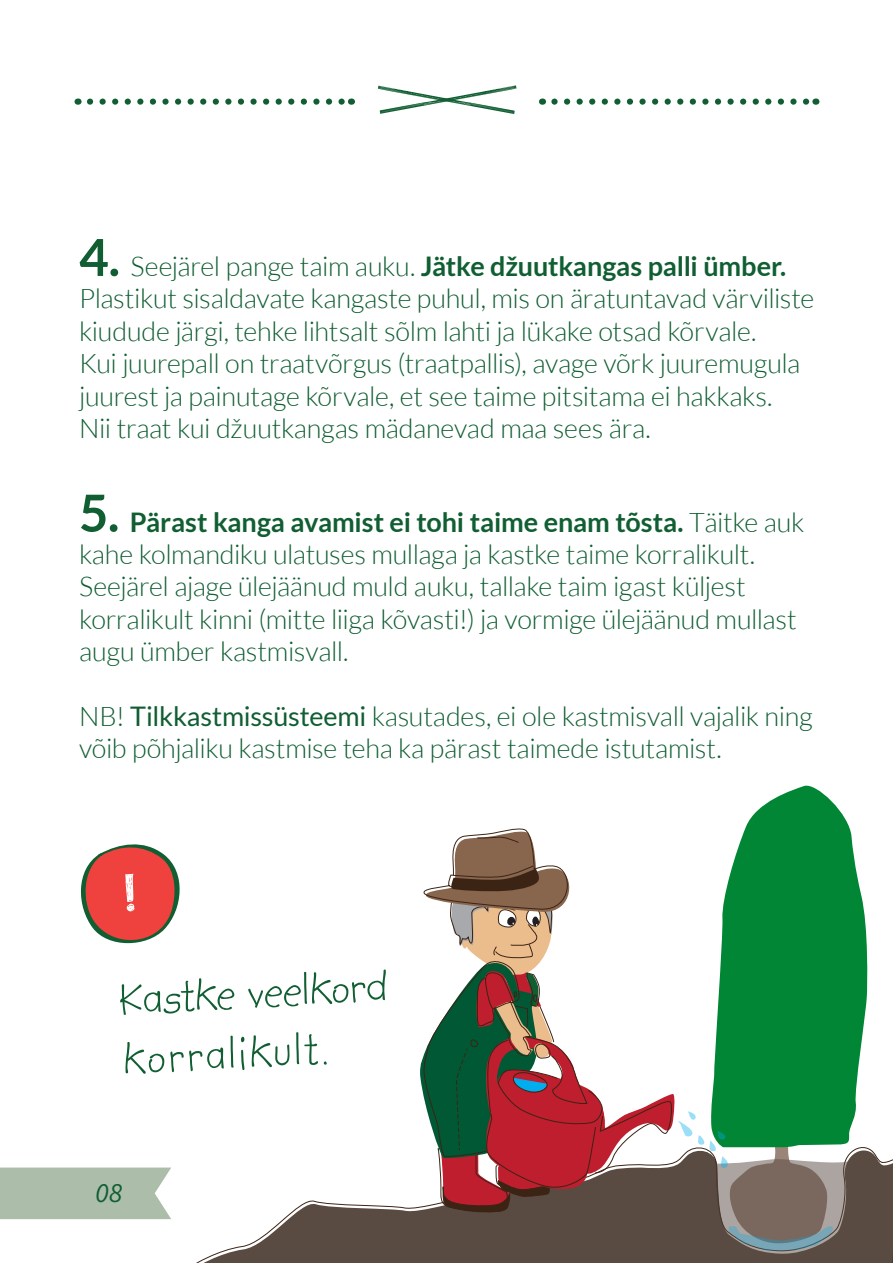
<style>
.page{position:relative;width:893px;height:1263px;background:#fff}
.page>*{position:absolute;margin:0;border:0;box-sizing:border-box;transform-origin:0 0}
.t1{font:49.65px/59.8px "Kidprint";color:#115e32}
.t2{font:italic 27.9px "Source Sans Pro";color:#105e32}
.t3{font:300 27px/32.4px "Lato";letter-spacing:-.01em;color:#105e32}
.s1{font-weight:700;font-size:51px}
.s2{font-weight:700}
.s3{font-weight:400}
</style>
<div class="page">
<svg style="left:90px;top:99px;width:255px;height:6px"></svg>
<svg style="left:554px;top:99px;width:255px;height:6px"></svg>
<svg style="left:378px;top:85px;width:138px;height:29px"></svg>
<svg style="left:196px;top:1147px;width:697px;height:116px"></svg>
<svg style="left:746px;top:785px;width:122px;height:360px;fill:#008634"></svg>
<svg style="left:226px;top:1156px;width:667px;height:106px;fill:#594a42"></svg>
<svg style="left:419px;top:827px;width:415px;height:424px"></svg>
<div style="left:0;top:1167px;width:171px;height:52px;background:#acbda9"></div>
<svg style="left:80px;top:844px;width:100px;height:100px"></svg>
<p class="t3" style="left:79px;top:250px;width:737px"><span class="s1">4.</span> Seejärel pange taim auku. <span class="s2">Jätke džuutkangas palli ümber.<br></span>Plastikut sisaldavate kangaste puhul, mis on äratuntavad värviliste kiudude järgi, tehke lihtsalt sõlm lahti ja lükake otsad kõrvale.<br>Kui juurepall on traatvõrgus (traatpallis), avage võrk juuremugula juurest ja painutage kõrvale, et see taime pitsitama ei hakkaks.<br>Nii traat kui džuutkangas mädanevad maa sees ära.</p>
<p class="t3" style="left:79px;top:506px;width:727px"><span class="s1">5.</span> <span class="s2">Pärast kanga avamist ei tohi taime enam tõsta.</span> Täitke auk kahe kolmandiku ulatuses mullaga ja kastke taime korralikult.<br>Seejärel ajage ülejäänud muld auku, tallake taim igast küljest korralikult kinni (mitte liiga kõvasti!) ja vormige ülejäänud mullast augu ümber kastmisvall.</p>
<p class="t3" style="left:79px;top:700px;width:735px">NB! <span class="s3">Tilkkastmissüsteemi</span> kasutades, ei ole kastmisvall vajalik ning võib põhjaliku kastmise teha ka pärast taimede istutamist.</p>
<h1 class="t1" style="left:116px;top:970px;width:271px;rotate:-3deg">Kastke veelkord korralikult.</h1>
<p class="t2" style="left:95px;top:1175px;width:28px">08</p>
</div>
